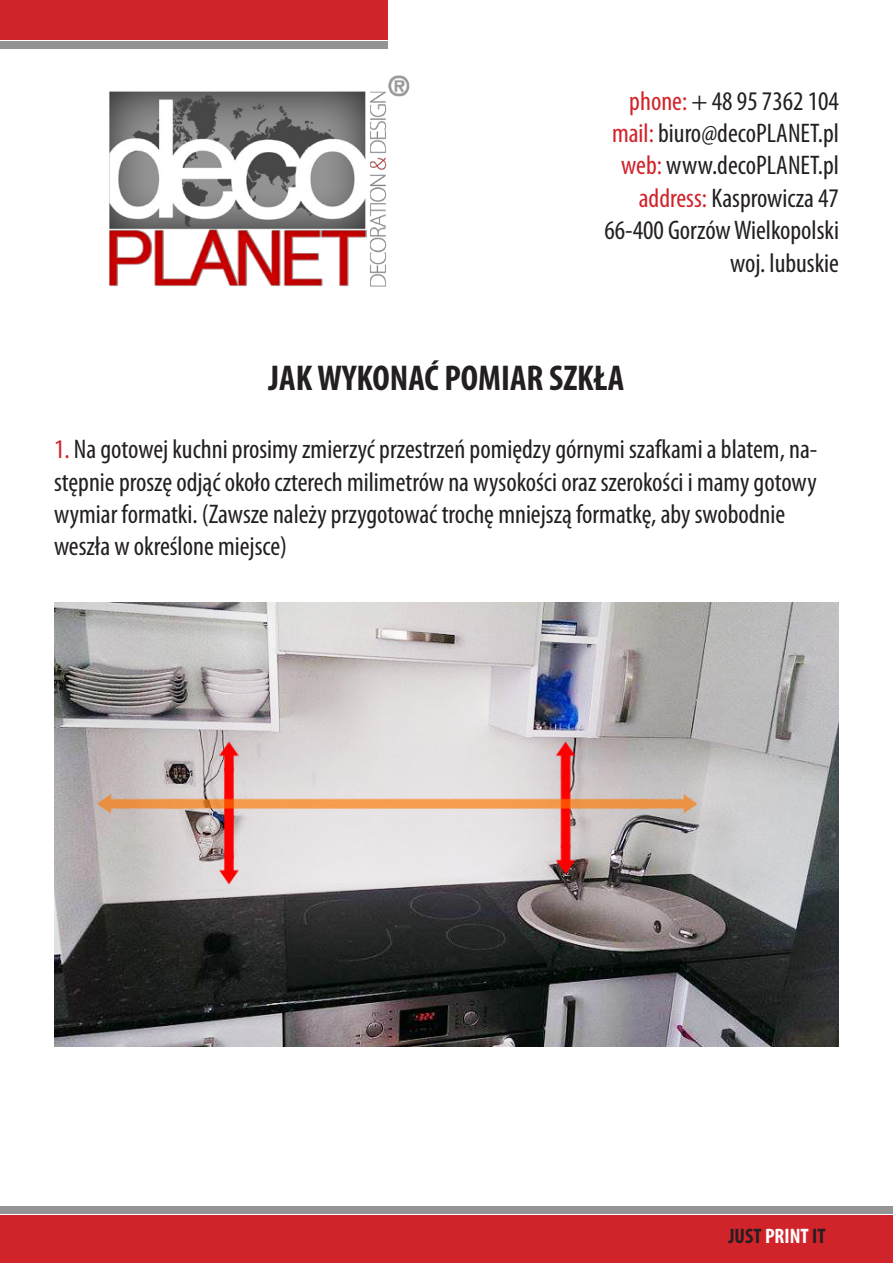
<style>
.page{position:relative;width:893px;height:1263px;background:#fff}
.page>*{position:absolute;margin:0;border:0;box-sizing:border-box;transform-origin:0 0}
.t1{font:700 condensed 36px "Myriad Pro";color:#231f20}
.t2{font:condensed 27px/32.4px "Myriad Pro";color:#231f20;text-align:right}
.t3{font:700 condensed 21px "Myriad Pro";color:#231f20}
.s1{color:#d1232a}
.s2{color:#fff}
</style>
<div class="page">
<img style="left:109px;top:75px;width:301px;height:212px">
<div style="left:0;top:0;width:387px;height:40px;background:#d1232a"></div>
<div style="left:0;top:41px;width:387px;height:7px;background:#949494"></div>
<img style="left:54px;top:603px;width:785px;height:444px">
<div style="left:0;top:1215px;width:893px;height:47px;background:#d1232a"></div>
<div style="left:0;top:1206px;width:893px;height:7px;background:#949494"></div>
<p class="t2" style="left:604px;top:84px;width:236px"><span class="s1">phone:</span> + 48 95 7362 104 <span class="s1">mail:</span> biuro@decoPLANET.pl <span class="s1">web:</span> www.decoPLANET.pl <span class="s1">address:</span> Kasprowicza 47<br>66-400 Gorzów Wielkopolski woj. lubuskie</p>
<p class="t1" style="left:269px;top:355px;width:357px">JAK WYKONAĆ POMIAR SZKŁA</p>
<p class="t2" style="left:54px;top:433px;width:765px;text-align:left"><span class="s1">1.</span> Na gotowej kuchni prosimy zmierzyć przestrzeń pomiędzy górnymi szafkami a blatem, na&shy;stępnie proszę odjąć około czterech milimetrów na wysokości oraz szerokości i mamy gotowy wymiar formatki. (Zawsze należy przygotować trochę mniejszą formatkę, aby swobodnie weszła w określone miejsce)</p>
<p class="t3" style="left:728px;top:1222px;width:99px">JUST <span class="s2">PRINT</span> IT</p>
</div>
